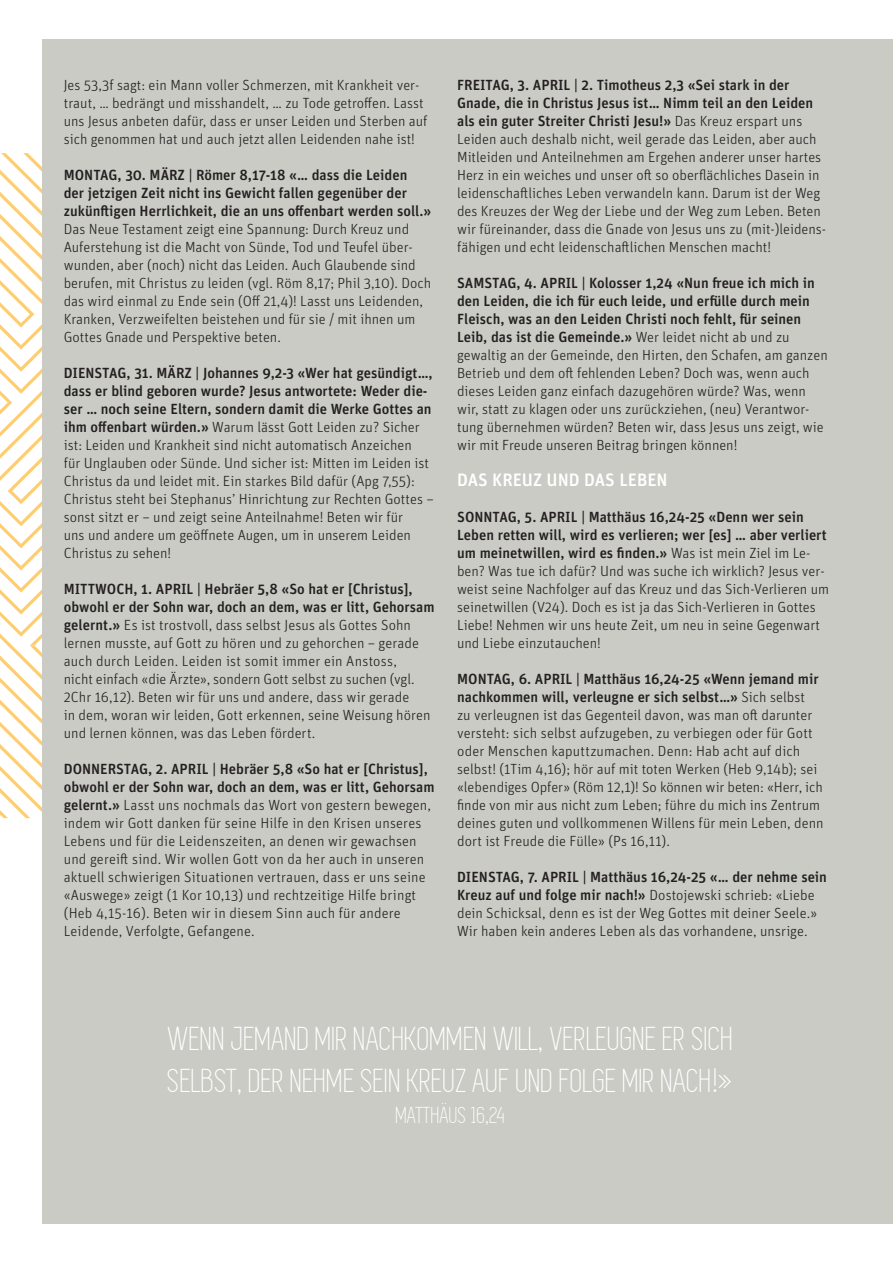
<style>
.page{position:relative;width:893px;height:1263px;background:#fff}
.page>*{position:absolute;margin:0;border:0;box-sizing:border-box;transform-origin:0 0}
.Zwischentitel_Kopie{font:34.5px/41.4px "Simplifica";letter-spacing:.01em;color:#fff}
.Zwischentitel_Kopie-2{font:24px "Simplifica";letter-spacing:.01em;color:#fff}
.Wochentag{font:500 18px "Unit OT";color:#fff}
.Wochentag-2{font:300 14.7px/18px "Unit OT";color:#231f20}
.s1{font-weight:500}
</style>
<div class="page">
<svg style="left:0;top:153px;width:43px;height:665px"></svg>
<svg style="left:0;top:323px;width:43px;height:247px"></svg>
<div style="left:43px;top:39px;width:850px;height:1185px;background:#cacbc4"></div>
<p class="Wochentag-2" style="left:64px;top:76px;width:365px">Jes 53,3f sagt: ein Mann voller Schmerzen, mit Krankheit ver&shy;traut, … bedrängt und misshandelt, … zu Tode getroffen. Lasst uns Jesus anbeten dafür, dass er unser Leiden und Sterben auf sich genommen hat und auch jetzt allen Leidenden nahe ist!</p>
<p class="Wochentag-2" style="left:64px;top:166px;width:369px"><span class="s1">MONTAG, 30. MÄRZ | Römer 8,17-18 «… dass die Leiden der jetzigen Zeit nicht ins Gewicht fallen gegenüber der zukünftigen Herrlichkeit, die an uns offenbart werden soll.» </span>Das Neue Testament zeigt eine Spannung: Durch Kreuz und Auferstehung ist die Macht von Sünde, Tod und Teufel über&shy;wunden, aber (noch) nicht das Leiden. Auch Glaubende sind berufen, mit Christus zu leiden (vgl. Röm 8,17; Phil 3,10). Doch das wird einmal zu Ende sein (Off 21,4)! Lasst uns Leidenden, Kranken, Verzweifelten beistehen und für sie / mit ihnen um Gottes Gnade und Perspektive beten.</p>
<p class="Wochentag-2" style="left:64px;top:364px;width:372px"><span class="s1">DIENSTAG, 31. MÄRZ | Johannes 9,2-3 «Wer hat gesündigt…, dass er blind geboren wurde? Jesus antwortete: Weder die&shy;ser … noch seine Eltern, sondern damit die Werke Gottes an ihm offenbart würden.»</span> Warum lässt Gott Leiden zu? Sicher ist: Leiden und Krankheit sind nicht automatisch Anzeichen<br>für Unglauben oder Sünde. Und sicher ist: Mitten im Leiden ist Christus da und leidet mit. Ein starkes Bild dafür (Apg 7,55):<br>Christus steht bei Stephanus’ Hinrichtung zur Rechten Gottes – sonst sitzt er – und zeigt seine Anteilnahme! Beten wir für<br>uns und andere um geöffnete Augen, um in unserem Leiden Christus zu sehen!</p>
<p class="Wochentag-2" style="left:64px;top:580px;width:372px"><span class="s1">MITTWOCH, 1. APRIL | Hebräer 5,8 «So hat er [Christus], obwohl er der Sohn war, doch an dem, was er litt, Gehorsam gelernt.»</span> Es ist trostvoll, dass selbst Jesus als Gottes Sohn lernen musste, auf Gott zu hören und zu gehorchen – gerade auch durch Leiden. Leiden ist somit immer ein Anstoss,<br>nicht einfach «die Ärzte», sondern Gott selbst zu suchen (vgl.<br>2Chr 16,12). Beten wir für uns und andere, dass wir gerade<br>in dem, woran wir leiden, Gott erkennen, seine Weisung hören und lernen können, was das Leben fördert.</p>
<p class="Wochentag-2" style="left:64px;top:760px;width:372px"><span class="s1">DONNERSTAG, 2. APRIL | Hebräer 5,8 «So hat er [Christus], obwohl er der Sohn war, doch an dem, was er litt, Gehorsam gelernt.»</span> Lasst uns nochmals das Wort von gestern bewegen, indem wir Gott danken für seine Hilfe in den Krisen unseres Lebens und für die Leidenszeiten, an denen wir gewachsen und gereift sind. Wir wollen Gott von da her auch in unseren aktuell schwierigen Situationen vertrauen, dass er uns seine «Auswege» zeigt (1 Kor 10,13) und rechtzeitige Hilfe bringt (Heb 4,15-16). Beten wir in diesem Sinn auch für andere Leidende, Verfolgte, Gefangene.</p>
<p class="Wochentag-2" style="left:457px;top:76px;width:371px"><span class="s1">FREITAG, 3. APRIL | 2. Timotheus 2,3 «Sei stark in der Gnade, die in Christus Jesus ist… Nimm teil an den Leiden als ein guter Streiter Christi Jesu!»</span> Das Kreuz erspart uns Leiden auch deshalb nicht, weil gerade das Leiden, aber auch Mitleiden und Anteilnehmen am Ergehen anderer unser hartes Herz in ein weiches und unser oft so oberflächliches Dasein in leidenschaftliches Leben verwandeln kann. Darum ist der Weg des Kreuzes der Weg der Liebe und der Weg zum Leben. Beten wir füreinander, dass die Gnade von Jesus uns zu (mit-)leidens&shy;fähigen und echt leidenschaftlichen Menschen macht!</p>
<p class="Wochentag-2" style="left:457px;top:274px;width:372px"><span class="s1">SAMSTAG, 4. APRIL | Kolosser 1,24 «Nun freue ich mich in den Leiden, die ich für euch leide, und erfülle durch mein Fleisch, was an den Leiden Christi noch fehlt, für seinen Leib, das ist die Gemeinde.»</span> Wer leidet nicht ab und zu gewaltig an der Gemeinde, den Hirten, den Schafen, am ganzen Betrieb und dem oft fehlenden Leben? Doch was, wenn auch dieses Leiden ganz einfach dazugehören würde? Was, wenn wir, statt zu klagen oder uns zurückziehen, (neu) Verantwor&shy;tung übernehmen würden? Beten wir, dass Jesus uns zeigt, wie wir mit Freude unseren Beitrag bringen können!</p>
<p class="Wochentag" style="left:457px;top:468px;width:212px">DAS KREUZ UND DAS LEBEN</p>
<p class="Wochentag-2" style="left:457px;top:508px;width:374px"><span class="s1">SONNTAG, 5. APRIL | Matthäus 16,24-25 «Denn wer sein Leben retten will, wird es verlieren; wer [es] … aber verliert um meinetwillen, wird es finden.»</span> Was ist mein Ziel im Le&shy;ben? Was tue ich dafür? Und was suche ich wirklich? Jesus ver&shy;weist seine Nachfolger auf das Kreuz und das Sich-Verlieren um seinetwillen (V24). Doch es ist ja das Sich-Verlieren in Gottes Liebe! Nehmen wir uns heute Zeit, um neu in seine Gegenwart und Liebe einzutauchen!</p>
<p class="Wochentag-2" style="left:457px;top:670px;width:368px"><span class="s1">MONTAG, 6. APRIL | Matthäus 16,24-25 «Wenn jemand mir nachkommen will, verleugne er sich selbst…»</span> Sich selbst<br>zu verleugnen ist das Gegenteil davon, was man oft darunter versteht: sich selbst aufzugeben, zu verbiegen oder für Gott oder Menschen kaputtzumachen. Denn: Hab acht auf dich selbst! (1Tim 4,16); hör auf mit toten Werken (Heb 9,14b); sei «lebendiges Opfer» (Röm 12,1)! So können wir beten: «Herr, ich finde von mir aus nicht zum Leben; führe du mich ins Zentrum deines guten und vollkommenen Willens für mein Leben, denn dort ist Freude die Fülle» (Ps 16,11).</p>
<p class="Wochentag-2" style="left:457px;top:868px;width:371px"><span class="s1">DIENSTAG, 7. APRIL | Matthäus 16,24-25 «… der nehme sein Kreuz auf und folge mir nach!»</span> Dostojewski schrieb: «Liebe dein Schicksal, denn es ist der Weg Gottes mit deiner Seele.» Wir haben kein anderes Leben als das vorhandene, unsrige.</p>
<p class="Zwischentitel_Kopie" style="left:168px;top:1019px;width:567px">WENN JEMAND MIR NACHKOMMEN WILL, VERLEUGNE ER SICH<br>SELBST, DER NEHME SEIN KREUZ AUF UND FOLGE MIR NACH!»</p>
<p class="Zwischentitel_Kopie-2" style="left:396px;top:1103px;width:111px">MATTHÄUS 16,24</p>
</div>
